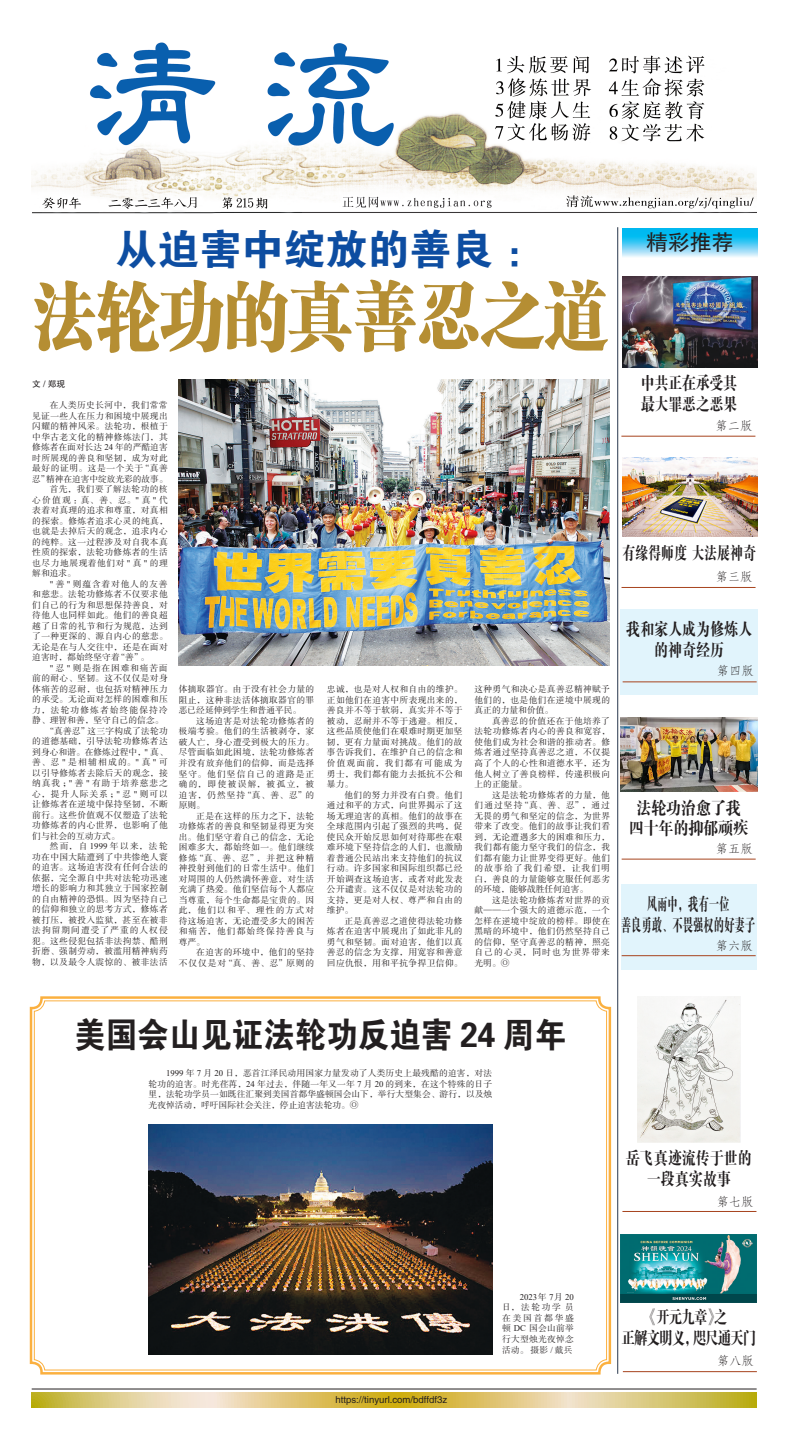
<style>
.page{position:relative;width:788px;height:1434px;background:#fff}
.page>*{position:absolute;margin:0;border:0;box-sizing:border-box;transform-origin:0 0}
.大標-新藝體78{font:74.38px "FZCSJW GB1 0";color:#b58e33;scale:.86 1}
.二標題{font:42px "FZDHTJW GB1 0";color:#0d4da1}
.二標題-2{font:35px "FZDHTJW GB1 0";color:#231f20;scale:.9 1}
.清流-內文{font:21.88px "FZHTJW GB1 0";color:#231f20}
._1DJY-內文格點-9_5{font:17.5px/21px "FZDBSJW GB1 0";color:#231f20;text-align:center;scale:.8 1}
._1DJY-內文格點-9_5-2{font:17.5px/21px "FZDBSJW GB1 0";color:#231f20;text-align:center;scale:.59 1}
._1DJY-內文格點-9_5-3{font:17.5px/20.1px "FZDBSJW GB1 0";letter-spacing:-.02em;color:#231f20;text-align:center;scale:.87 1}
._1DJY-內文格點-9_5-4{font:17.5px/21px "FZDBSJW GB1 0";letter-spacing:-.02em;color:#231f20;scale:.8 1}
._1DJY-內文格點-9_5-5{font:17.5px "FZDBSJW GB1 0";letter-spacing:-.07em;color:#231f20;scale:.77 1}
._1DJY-內文格點-9_5-6{font:17.5px "FZDBSJW GB1 0";color:#231f20;scale:.74 1}
._1DJY-內文格點-9_5-7{font:17.5px "FZDBSJW GB1 0";color:#231f20;scale:.77 1}
.圖注{font:12.25px "FZFSJW GB1 0";color:#231f20}
.QL小標-格點{font:9.62px "FZHTJW GB1 0";color:#231f20}
.清流-內文-2{font:8.75px/10.5px "FZSSJW GB1 0";letter-spacing:.035em;color:#231f20;text-align:justify}
.清流-內文-3{font:8.75px "FZHTJW GB1 0";color:#231f20}
.s1{font-family:"Times New Roman"}
.s2{font-family:"Source Han Serif SC"}
</style>
<div class="page">
<svg style="left:29px;top:996px;width:583px;height:379px"></svg>
<svg style="left:32px;top:1392px;width:724px;height:14px;background:#dcc674"></svg>
<hr style="left:32px;top:1388px;width:724px;height:1px;background:#231f20">
<img style="left:32px;top:42px;width:724px;height:172px">
<svg style="left:622px;top:228px;width:135px;height:29px;background:#50ccf4"></svg>
<hr style="left:621px;top:436px;width:134px;height:1px;background:#a7431d">
<div style="left:620px;top:608px;width:137px;height:86px;background:#e1f4fc"></div>
<div style="left:621px;top:884px;width:135px;height:85px;background:#e1f4fc"></div>
<hr style="left:621px;top:955px;width:134px;height:1px;background:#a7431d">
<hr style="left:621px;top:858px;width:134px;height:1px;background:#a7431d">
<hr style="left:616px;top:227px;width:2px;height:1147px;background:#231f20;opacity:.75">
<hr style="left:621px;top:587px;width:134px;height:1px;background:#a7431d">
<hr style="left:622px;top:1210px;width:134px;height:1px;background:#a7431d">
<hr style="left:622px;top:1370px;width:134px;height:1px;background:#a7431d">
<hr style="left:622px;top:681px;width:134px;height:1px;background:#a7431d">
<img style="left:148px;top:1124px;width:344px;height:230px">
<img style="left:179px;top:379px;width:430px;height:287px">
<img style="left:637px;top:996px;width:103px;height:146px">
<img style="left:620px;top:1234px;width:136px;height:68px">
<img style="left:622px;top:277px;width:135px;height:90px">
<img style="left:622px;top:457px;width:135px;height:79px">
<img style="left:620px;top:717px;width:137px;height:74px">
<p class="二標題" style="left:115px;top:226px;width:432px">从迫害中绽放的善良：</p>
<p class="清流-內文" style="left:646px;top:230px;width:89px">精彩推荐</p>
<p class="大標-新藝體78" style="left:32px;top:274px;width:671px">法轮功的真善忍之道</p>
<p class="清流-內文-3" style="left:32px;top:379px;width:35px">文/郑现</p>
<p class="清流-內文-2" style="left:32px;top:400px;width:137px;text-indent:18px">在人类历史长河中，我们常常见证一些人在压力和困境中展现出闪耀的精神风采。法轮功，根植于中华古老文化的精神修炼法门，其修炼者在面对长达 <span class="s1">24</span> 年的严酷迫害时所展现的善良和坚韧，成为对此最好的证明。这是一个关于“真善忍”精神在迫害中绽放光彩的故事。</p>
<p class="清流-內文-2" style="left:32px;top:484px;width:137px;text-indent:18px">首先，我们要了解法轮功的核心价值观：真、善、忍。<span class="s1">"</span> 真 <span class="s1">"</span> 代表着对真理的追求和尊重，对真相的探索。修炼者追求心灵的纯真，也就是去掉后天的观念，追求内心的纯粹。这一过程涉及对自我本真性质的探索，法轮功修炼者的生活也尽力地展现着他们对 <span class="s1">"</span> 真 <span class="s1">"</span> 的理解和追求。</p>
<p class="清流-內文-2" style="left:32px;top:579px;width:137px;text-indent:18px"><span class="s1">"</span> 善 <span class="s1">"</span> 则蕴含着对他人的友善和慈悲。法轮功修炼者不仅要求他们自己的行为和思想保持善良，对待他人也同样如此。他们的善良超越了日常的礼节和行为规范，达到了一种更深的、源自内心的慈悲。无论是在与人交往中，还是在面对迫害时，都始终坚守着“善”。</p>
<p class="清流-內文-2" style="left:32px;top:663px;width:137px;text-indent:18px"><span class="s1">"</span> 忍 <span class="s1">"</span> 则是指在困难和痛苦面前的耐心、坚韧。这不仅仅是对身体痛苦的忍耐，也包括对精神压力的承受。无论面对怎样的困难和压力，法轮功修炼者始终能保持冷静、理智和善，坚守自己的信念。</p>
<p class="清流-內文-2" style="left:32px;top:726px;width:137px;text-indent:13px">“真善忍”这三字构成了法轮功的道德基础，引导法轮功修炼者达到身心和谐。在修炼过程中，<span class="s1">"</span> 真、善、忍 <span class="s1">"</span> 是相辅相成的。<span class="s1">"</span> 真 <span class="s1">"</span> 可以引导修炼者去除后天的观念，接纳真我；<span class="s1">"</span> 善 <span class="s1">"</span> 有助于培养慈悲之心，提升人际关系；<span class="s1">"</span> 忍 <span class="s1">"</span> 则可以让修炼者在逆境中保持坚韧，不断前行。这些价值观不仅塑造了法轮功修炼者的内心世界，也影响了他们与社会的互动方式。</p>
<p class="清流-內文-2" style="left:32px;top:841px;width:137px;text-indent:18px">然而，自 <span class="s1">1999</span> 年以来，法轮功在中国大陆遭到了中共惨绝人寰的迫害。这场迫害没有任何合法的依据，完全源自中共对法轮功迅速增长的影响力和其独立于国家控制的自由精神的恐惧。因为坚持自己的信仰和独立的思考方式，修炼者被打压，被投入监狱，甚至在被非法拘留期间遭受了严重的人权侵犯。这些侵犯包括非法拘禁、酷刑折磨、强制劳动，被滥用精神病药物，以及最令人震惊的、被非法活</p>
<p class="清流-內文-2" style="left:179px;top:684px;width:137px">体摘取器官。由于没有社会力量的阻止，这种非法活体摘取器官的罪恶已经延伸到学生和普通平民。</p>
<p class="清流-內文-2" style="left:179px;top:716px;width:137px;text-indent:18px">这场迫害是对法轮功修炼者的极端考验。他们的生活被剥夺，家破人亡，身心遭受到极大的压力。尽管面临如此困境，法轮功修炼者并没有放弃他们的信仰，而是选择坚守。他们坚信自己的道路是正确的，即使被误解，被孤立，被迫害，仍然坚持“真、善、忍”的原则。</p>
<p class="清流-內文-2" style="left:179px;top:810px;width:137px;text-indent:18px">正是在这样的压力之下，法轮功修炼者的善良和坚韧显得更为突出。他们坚守着自己的信念，无论困难多大，都始终如一。他们继续修炼“真、善、忍”，并把这种精神投射到他们的日常生活中。他们对周围的人仍然满怀善意，对生活充满了热爱。他们坚信每个人都应当尊重，每个生命都是宝贵的。因此，他们以和平、理性的方式对待这场迫害，无论遭受多大的困苦和痛苦，他们都始终保持善良与尊严。</p>
<p class="清流-內文-2" style="left:179px;top:947px;width:137px;text-align:right">在迫害的环境中，他们的坚持<br>不仅仅是对“真、善、忍”原则的</p>
<p class="清流-內文-2" style="left:327px;top:684px;width:137px">忠诚，也是对人权和自由的维护。正如他们在迫害中所表现出来的，善良并不等于软弱，真实并不等于被动，忍耐并不等于逃避。相反，这些品质使他们在艰难时期更加坚韧，更有力量面对挑战。他们的故事告诉我们，在维护自己的信念和价值观面前，我们都有可能成为勇士，我们都有能力去抵抗不公和暴力。</p>
<p class="清流-內文-2" style="left:327px;top:789px;width:137px;text-indent:18px">他们的努力并没有白费。他们通过和平的方式，向世界揭示了这场无理迫害的真相。他们的故事在全球范围内引起了强烈的共鸣，促使民众开始反思如何对待那些在艰难环境下坚持信念的人们，也激励着普通公民站出来支持他们的抗议行动。许多国家和国际组织都已经开始调查这场迫害，或者对此发表公开谴责。这不仅仅是对法轮功的支持，更是对人权、尊严和自由的维护。</p>
<p class="清流-內文-2" style="left:327px;top:915px;width:137px;text-indent:18px">正是真善忍之道使得法轮功修炼者在迫害中展现出了如此非凡的勇气和坚韧。面对迫害，他们以真善忍的信念为支撑，用宽容和善意回应仇恨，用和平抗争捍卫信仰。</p>
<p class="清流-內文-2" style="left:474px;top:684px;width:137px">这种勇气和决心是真善忍精神赋予他们的，也是他们在逆境中展现的真正的力量和价值。</p>
<p class="清流-內文-2" style="left:474px;top:716px;width:137px;text-indent:18px">真善忍的价值还在于他培养了法轮功修炼者内心的善良和宽容，使他们成为社会和谐的推动者。修炼者通过坚持真善忍之道，不仅提高了个人的心性和道德水平，还为他人树立了善良榜样，传递积极向上的正能量。</p>
<p class="清流-內文-2" style="left:474px;top:789px;width:137px;text-indent:18px">这是法轮功修炼者的力量，他们通过坚持“真、善、忍”，通过无畏的勇气和坚定的信念，为世界带来了改变。他们的故事让我们看到，无论遭遇多大的困难和压力，我们都有能力坚守我们的信念，我们都有能力让世界变得更好。他们的故事给了我们希望，让我们明白，善良的力量能够克服任何恶劣的环境，能够战胜任何迫害。</p>
<p class="清流-內文-2" style="left:474px;top:894px;width:137px;text-indent:18px">这是法轮功修炼者对世界的贡献——一个强大的道德示范，一个怎样在逆境中绽放的榜样。即使在黑暗的环境中，他们仍然坚持自己的信仰，坚守真善忍的精神，照亮自己的心灵，同时也为世界带来光明。<span class="s2">Ⓞ</span></p>
<p class="_1DJY-內文格點-9_5-4" style="left:640px;top:372px;width:122px">中共正在承受其最大罪恶之恶果</p>
<p class="圖注" style="left:715px;top:419px;width:38px">第二版</p>
<p class="_1DJY-內文格點-9_5-6" style="left:622px;top:543px;width:182px">有缘得师度 大法展神奇</p>
<p class="圖注" style="left:715px;top:570px;width:38px">第三版</p>
<p class="_1DJY-內文格點-9_5" style="left:626px;top:619px;width:159px;line-height:20.1px">我和家人成为修炼人的神奇经历</p>
<p class="圖注" style="left:716px;top:664px;width:38px">第四版</p>
<p class="_1DJY-內文格點-9_5-3" style="left:628px;top:798px;width:139px">法轮功治愈了我四十年的抑郁顽疾</p>
<p class="圖注" style="left:715px;top:842px;width:38px">第五版</p>
<p class="_1DJY-內文格點-9_5-2" style="left:621px;top:894px;width:229px">风雨中，我有一位<br>善良勇敢、不畏强权的好妻子</p>
<p class="圖注" style="left:715px;top:939px;width:38px">第六版</p>
<p class="二標題-2" style="left:74px;top:1015px;width:548px">美国会山见证法轮功反迫害 24 周年</p>
<p class="清流-內文-2" style="left:148px;top:1068px;width:345px;text-indent:18px"><span class="s1">1999</span> 年 <span class="s1">7</span> 月 <span class="s1">20</span> 日，恶首江泽民动用国家力量发动了人类历史上最残酷的迫害，对法轮功的迫害。时光荏苒，<span class="s1">24</span> 年过去，伴随一年又一年 <span class="s1">7</span> 月 <span class="s1">20</span> 的到来，在这个特殊的日子里，法轮功学员一如既往汇聚到美国首都华盛顿国会山下，举行大型集会、游行，以及烛光夜悼活动，呼吁国际社会关注，停止迫害法轮功。<span class="s2">Ⓞ</span></p>
<p class="_1DJY-內文格點-9_5" style="left:626px;top:1147px;width:159px">岳飞真迹流传于世的一段真实故事</p>
<p class="圖注" style="left:716px;top:1195px;width:38px">第七版</p>
<p class="QL小標-格點" style="left:335px;top:1394px;width:113px">https://tinyurl.com/bdffdf3z</p>
<p class="清流-內文-2" style="left:502px;top:1292px;width:73px;text-indent:18px"><span class="s1">2023</span> 年 <span class="s1">7</span> 月 <span class="s1">20</span>日，法轮功学员在美国首都华盛顿 <span class="s1">DC</span> 国会山前举行大型烛光夜悼念活动。摄影 <span class="s1">/</span> 戴兵</p>
<p class="_1DJY-內文格點-9_5-7" style="left:643px;top:1307px;width:110px">《开元九章》之</p>
<p class="_1DJY-內文格點-9_5-5" style="left:621px;top:1328px;width:176px">正解文明义，咫尺通天门</p>
<p class="圖注" style="left:717px;top:1354px;width:38px">第八版</p>
</div>
